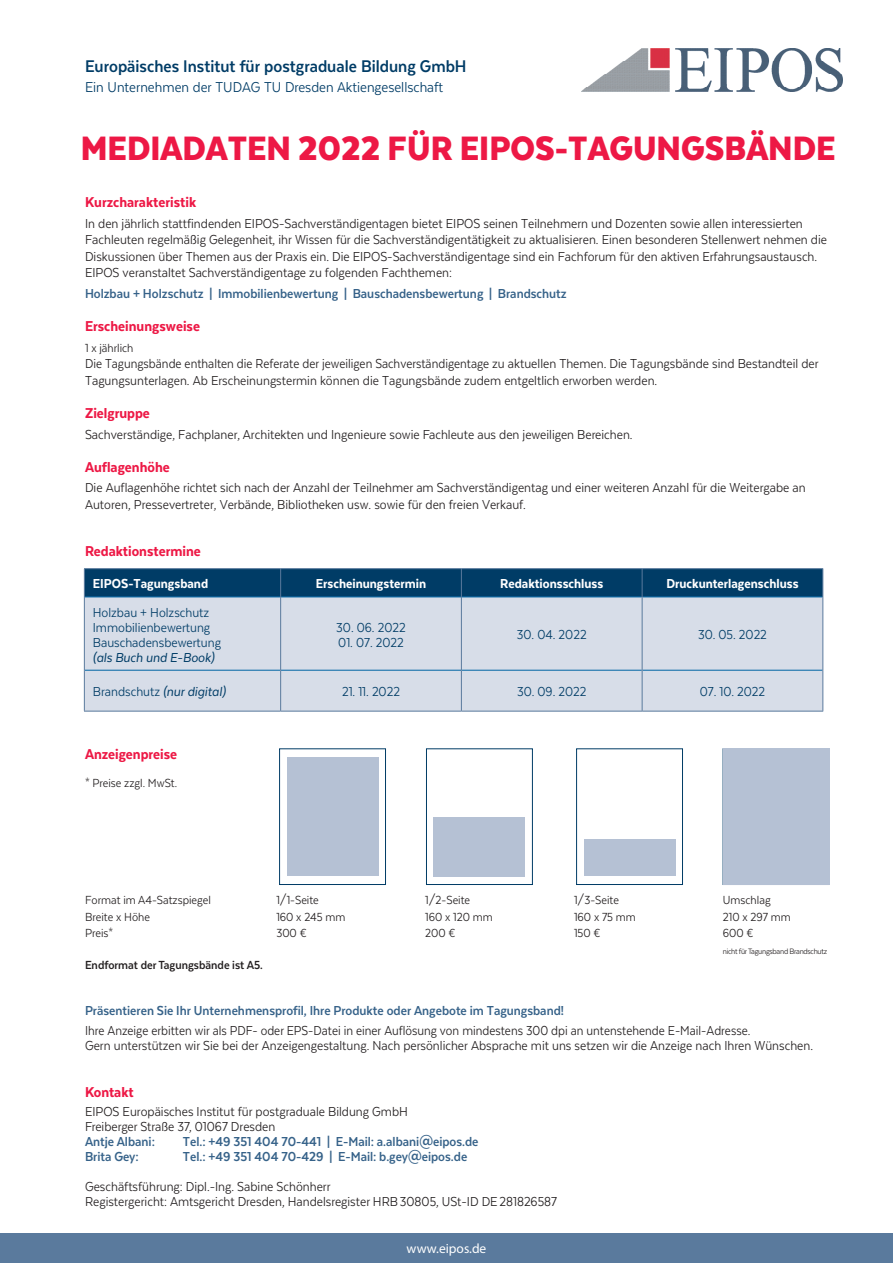
<style>
.page{position:relative;width:893px;height:1263px;background:#fff}
.page>*{position:absolute;margin:0;border:0;box-sizing:border-box;transform-origin:0 0}
.t1{font:900 39px "Texta Narrow";color:#ed1845}
.t2{font:700 19.5px "Texta Narrow";color:#003c66}
.t3{font:800 16.5px "Texta Narrow";color:#ed1845}
.t4{font:16.5px "Texta Narrow";color:#003c66}
.t5{font:15px/16.5px "Texta Narrow";color:#231f20}
.t6{font:700 15px "Texta Narrow";color:#366289}
.t7{font:15px/15px "Texta Narrow";color:#003c66}
.t8{font:800 15px "Texta Narrow";color:#fff}
.t9{font:italic 15px "Texta Narrow";color:#003c66}
.t10{font:13.5px "Texta Narrow";color:#231f20}
.t11{font:700 13.5px "Texta Narrow";color:#231f20}
.t12{font:13.5px "Myriad Pro";color:#fff}
.t13{font:9px "Texta Narrow";letter-spacing:-.03em;color:#231f20}
.s1{font-style:normal}
</style>
<div class="page">
<div style="left:0;top:1233px;width:893px;height:30px;background:#5a7a9d"></div>
<div style="left:85px;top:597px;width:737px;height:114px;background:#d7dde8"></div>
<hr style="left:85px;top:670px;width:195px;height:1px;background:#0065a4">
<hr style="left:281px;top:670px;width:180px;height:1px;background:#0065a4">
<hr style="left:462px;top:670px;width:180px;height:1px;background:#0065a4">
<hr style="left:642px;top:670px;width:180px;height:1px;background:#0065a4">
<hr style="left:84px;top:568px;width:197px;height:1px;background:#5a7a9d">
<hr style="left:281px;top:568px;width:180px;height:1px;background:#5a7a9d">
<hr style="left:461px;top:568px;width:181px;height:1px;background:#5a7a9d">
<hr style="left:642px;top:568px;width:181px;height:1px;background:#5a7a9d">
<svg style="left:84px;top:569px;width:739px;height:28px;background:#013d68"></svg>
<hr style="left:84px;top:597px;width:1px;height:73px;background:#5a7a9d">
<hr style="left:280px;top:597px;width:1px;height:73px;background:#5a7a9d">
<hr style="left:461px;top:597px;width:1px;height:73px;background:#5a7a9d">
<hr style="left:642px;top:597px;width:1px;height:73px;background:#5a7a9d">
<hr style="left:822px;top:597px;width:1px;height:73px;background:#5a7a9d">
<hr style="left:84px;top:670px;width:1px;height:41px;background:#5a7a9d">
<hr style="left:280px;top:670px;width:1px;height:41px;background:#5a7a9d">
<hr style="left:461px;top:670px;width:1px;height:41px;background:#5a7a9d">
<hr style="left:642px;top:670px;width:1px;height:41px;background:#5a7a9d">
<hr style="left:822px;top:670px;width:1px;height:41px;background:#5a7a9d">
<hr style="left:84px;top:711px;width:197px;height:1px;background:#5a7a9d">
<hr style="left:281px;top:711px;width:180px;height:1px;background:#5a7a9d">
<hr style="left:461px;top:711px;width:181px;height:1px;background:#5a7a9d">
<hr style="left:642px;top:711px;width:181px;height:1px;background:#5a7a9d">
<div style="left:426px;top:749px;width:107px;height:136px;border:1px solid #003c66"></div>
<div style="left:434px;top:817px;width:91px;height:59px;background:#b5c1d4"></div>
<div style="left:576px;top:749px;width:107px;height:136px;border:1px solid #003c66"></div>
<div style="left:584px;top:839px;width:91px;height:37px;background:#b5c1d4"></div>
<div style="left:723px;top:749px;width:106px;height:136px;background:#b5c1d4"></div>
<div style="left:279px;top:749px;width:107px;height:136px;border:1px solid #003c66"></div>
<div style="left:287px;top:757px;width:91px;height:119px;background:#b5c1d4"></div>
<img style="left:581px;top:48px;width:261px;height:43px">
<h2 class="t2" style="left:85px;top:56px;width:383px">Europäisches Institut für postgraduale Bildung GmbH</h2>
<p class="t4" style="left:85px;top:78px;width:360px">Ein Unternehmen der TUDAG TU Dresden Aktiengesellschaft</p>
<h1 class="t1" style="left:81px;top:128px;width:756px">MEDIADATEN 2022 FÜR EIPOS-TAGUNGSBÄNDE</h1>
<p class="t3" style="left:85px;top:193px;width:113px">Kurzcharakteristik</p>
<p class="t5" style="left:85px;top:215px;width:743px">In den jährlich stattfindenden EIPOS-Sachverständigentagen bietet EIPOS seinen Teilnehmern und Dozenten sowie allen interessierten Fachleuten regelmäßig Gelegenheit, ihr Wissen für die Sachverständigentätigkeit zu aktualisieren. Einen besonderen Stellenwert nehmen die Diskussionen über Themen aus der Praxis ein. Die EIPOS-Sachverständigentage sind ein Fachforum für den aktiven Erfahrungsaustausch.<br>EIPOS veranstaltet Sachverständigentage zu folgenden Fachthemen:</p>
<p class="t6" style="left:85px;top:286px;width:483px">Holzbau + Holzschutz | Immobilienbewertung | Bauschadensbewertung | Brandschutz</p>
<p class="t3" style="left:85px;top:317px;width:116px">Erscheinungsweise</p>
<p class="t10" style="left:85px;top:341px;width:50px">1 x jährlich</p>
<p class="t5" style="left:85px;top:355px;width:735px">Die Tagungsbände enthalten die Referate der jeweiligen Sachverständigentage zu aktuellen Themen. Die Tagungsbände sind Bestandteil der<br>Tagungsunterlagen. Ab Erscheinungstermin können die Tagungsbände zudem entgeltlich erworben werden.</p>
<p class="t3" style="left:85px;top:404px;width:66px">Zielgruppe</p>
<p class="t5" style="left:85px;top:426px;width:549px">Sachverständige, Fachplaner, Architekten und Ingenieure sowie Fachleute aus den jeweiligen Bereichen.</p>
<p class="t3" style="left:85px;top:458px;width:86px">Auflagenhöhe</p>
<p class="t5" style="left:85px;top:479px;width:722px">Die Auflagenhöhe richtet sich nach der Anzahl der Teilnehmer am Sachverständigentag und einer weiteren Anzahl für die Weitergabe an<br>Autoren, Pressevertreter, Verbände, Bibliotheken usw. sowie für den freien Verkauf.</p>
<p class="t3" style="left:85px;top:542px;width:117px">Redaktionstermine</p>
<p class="t8" style="left:93px;top:576px;width:117px">EIPOS-Tagungsband</p>
<p class="t8" style="left:316px;top:576px;width:112px">Erscheinungstermin</p>
<p class="t8" style="left:500px;top:576px;width:105px">Redaktionsschluss</p>
<p class="t8" style="left:666px;top:576px;width:134px">Druckunterlagenschluss</p>
<p class="t7" style="left:93px;top:604px;width:130px">Holzbau + Holzschutz<br>Immobilienbewertung<br>Bauschadensbewertung</p>
<p class="t9" style="left:93px;top:649px;width:123px">(als Buch und E-Book)</p>
<p class="t7" style="left:336px;top:619px;width:71px">30. 06. 2022</p>
<p class="t7" style="left:338px;top:634px;width:67px">01. 07. 2022</p>
<p class="t7" style="left:517px;top:627px;width:71px">30. 04. 2022</p>
<p class="t7" style="left:698px;top:627px;width:70px">30. 05. 2022</p>
<p class="t9" style="left:93px;top:684px;width:134px"><span class="s1">Brandschutz</span> (nur digital)</p>
<p class="t7" style="left:342px;top:684px;width:59px">21. 11. 2022</p>
<p class="t7" style="left:517px;top:684px;width:71px">30. 09. 2022</p>
<p class="t7" style="left:700px;top:684px;width:67px">07. 10. 2022</p>
<p class="t3" style="left:85px;top:745px;width:94px">Anzeigenpreise</p>
<p class="t10" style="left:85px;top:776px;width:94px">* Preise zzgl. MwSt.</p>
<p class="t10" style="left:85px;top:893px;width:127px">Format im A4-Satzspiegel</p>
<p class="t10" style="left:276px;top:893px;width:44px">1/1-Seite</p>
<p class="t10" style="left:425px;top:893px;width:46px">1/2-Seite</p>
<p class="t10" style="left:574px;top:893px;width:46px">1/3-Seite</p>
<p class="t10" style="left:723px;top:893px;width:49px">Umschlag</p>
<p class="t10" style="left:85px;top:910px;width:66px">Breite x Höhe</p>
<p class="t10" style="left:276px;top:910px;width:71px">160 x 245 mm</p>
<p class="t10" style="left:425px;top:910px;width:69px">160 x 120 mm</p>
<p class="t10" style="left:574px;top:910px;width:63px">160 x 75 mm</p>
<p class="t10" style="left:723px;top:910px;width:69px">210 x 297 mm</p>
<p class="t10" style="left:85px;top:926px;width:30px">Preis*</p>
<p class="t10" style="left:276px;top:926px;width:32px">300 €</p>
<p class="t10" style="left:425px;top:926px;width:32px">200 €</p>
<p class="t10" style="left:574px;top:926px;width:28px">150 €</p>
<p class="t10" style="left:723px;top:926px;width:32px">600 €</p>
<p class="t13" style="left:723px;top:946px;width:106px">nicht für Tagungsband Brandschutz</p>
<p class="t11" style="left:85px;top:958px;width:179px">Endformat der Tagungsbände ist A5.</p>
<p class="t6" style="left:85px;top:1003px;width:480px">Präsentieren Sie Ihr Unternehmensprofil, Ihre Produkte oder Angebote im Tagungsband!</p>
<p class="t5" style="left:85px;top:1022px;width:730px;line-height:15px">Ihre Anzeige erbitten wir als PDF- oder EPS-Datei in einer Auflösung von mindestens 300 dpi an untenstehende E-Mail-Adresse.<br>Gern unterstützen wir Sie bei der Anzeigengestaltung. Nach persönlicher Absprache mit uns setzen wir die Anzeige nach Ihren Wünschen.</p>
<p class="t3" style="left:85px;top:1083px;width:50px">Kontakt</p>
<p class="t5" style="left:85px;top:1104px;width:324px;line-height:15px">EIPOS Europäisches Institut für postgraduale Bildung GmbH<br>Freiberger Straße 37, 01067 Dresden</p>
<p class="t6" style="left:85px;top:1134px;width:71px">Antje Albani:</p>
<p class="t6" style="left:183px;top:1134px;width:297px">Tel.: +49 351 404 70-441 | E-Mail: a.albani@eipos.de</p>
<p class="t6" style="left:85px;top:1149px;width:55px">Brita Gey:</p>
<p class="t6" style="left:183px;top:1149px;width:286px">Tel.: +49 351 404 70-429 | E-Mail: b.gey@eipos.de</p>
<p class="t5" style="left:85px;top:1179px;width:473px;line-height:15px">Geschäftsführung: Dipl.-Ing. Sabine Schönherr<br>Registergericht: Amtsgericht Dresden, Handelsregister HRB30805, USt-ID DE 281826587</p>
<p class="t12" style="left:407px;top:1240px;width:81px">www.eipos.de</p>
</div>
